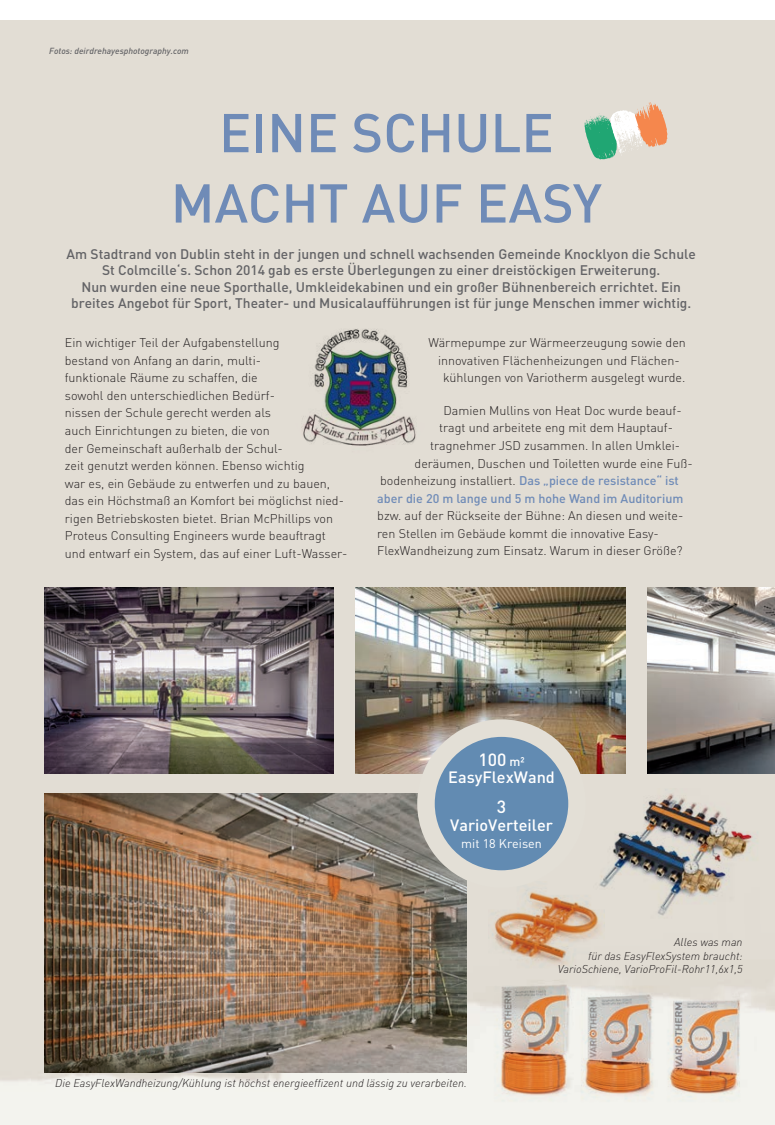
<style>
.page{position:relative;width:775px;height:1125px;background:#fff}
.page>*{position:absolute;margin:0;border:0;box-sizing:border-box;transform-origin:0 0}
.t1{font:500 53.75px/70.2px "DIN Pro";color:#6f8bb7;text-align:center}
.t2{font:500 17.5px "DIN Pro";color:#fff}
.t3{font:500 16.25px "DIN Pro";color:#fff}
.t4{font:500 13.75px/16.4px "DIN Pro";color:#636366;text-align:center}
.t5{font:300 12.5px/17.5px "DIN Pro";color:#231f20}
.t6{font:500 12.5px "DIN Pro";color:#6f8bb7}
.t7{font:12.5px "DIN Pro";color:#fff}
.t8{font:italic 300 11.25px/13.5px "DIN Pro";color:#231f20;text-align:right}
.t9{font:italic 500 8.75px "DIN Pro";color:#636366}
.s1{font-weight:300;color:#231f20}
.s2{font-size:12.5px}
</style>
<div class="page">
<div style="left:0;top:21px;width:774px;height:1103px;background:#e2ddd4"></div>
<div style="left:290px;top:325px;width:141px;height:141px;background:#e2ddd4;border-radius:50%"></div>
<img style="left:294px;top:325px;width:130px;height:129px">
<img style="left:45px;top:587px;width:289px;height:186px">
<img style="left:356px;top:587px;width:269px;height:186px">
<img style="left:646px;top:587px;width:128px;height:186px">
<img style="left:45px;top:794px;width:421px;height:278px">
<img style="left:488px;top:881px;width:115px;height:91px">
<img style="left:480px;top:972px;width:276px;height:141px">
<img style="left:585px;top:788px;width:184px;height:135px">
<div style="left:425px;top:728px;width:151px;height:151px;background:#628bb2;border-radius:50%"></div>
<div style="left:417px;top:719px;width:168px;height:168px;border:18px solid #e3dfd6;border-radius:50%"></div>
<svg style="left:583px;top:102px;width:84px;height:57px;background:#c2c6ac"></svg>
<p class="t9" style="left:49px;top:45px;width:141px">Fotos: deirdrehayesphotography.com</p>
<h1 class="t1" style="left:171px;top:92px;width:432px">EINE SCHULE<br>MACHT AUF EASY</h1>
<p class="t4" style="left:67px;top:244px;width:630px">Am Stadtrand von Dublin steht in der jungen und schnell wachsenden Gemeinde Knocklyon die Schule St Colmcille‘s. Schon 2014 gab es erste Überlegungen zu einer dreistöckigen Erweiterung.<br>Nun wurden eine neue Sporthalle, Umkleidekabinen und ein großer Bühnenbereich errichtet. Ein breites Angebot für Sport, Theater- und Musicalaufführungen ist für junge Menschen immer wichtig.</p>
<p class="t5" style="left:65px;top:333px;width:284px">Ein wichtiger Teil der Aufgabenstellung<br>bestand von Anfang an darin, multi-<br>funktionale Räume zu schaffen, die<br>sowohl den unterschiedlichen Bedürf-<br>nissen der Schule gerecht werden als<br>auch Einrichtungen zu bieten, die von<br>der Gemeinschaft außerhalb der Schul-<br>zeit genutzt werden können. Ebenso wichtig<br>war es, ein Gebäude zu entwerfen und zu bauen, das ein Höchstmaß an Komfort bei möglichst nied&shy;rigen Betriebskosten bietet. Brian McPhillips von Proteus Consulting Engineers wurde beauftragt und entwarf ein System, das auf einer Luft-Wasser-</p>
<p class="t5" style="left:428px;top:333px;width:259px">Wärmepumpe zur Wärmeerzeugung sowie den</p>
<p class="t5" style="left:438px;top:350px;width:243px">innovativen Flächenheizungen und Flächen-</p>
<p class="t5" style="left:443px;top:368px;width:244px">kühlungen von Variotherm ausgelegt wurde.</p>
<p class="t5" style="left:443px;top:400px;width:240px">Damien Mullins von Heat Doc wurde beauf-</p>
<p class="t5" style="left:439px;top:418px;width:235px">tragt und arbeitete eng mit dem Hauptauf-</p>
<p class="t5" style="left:430px;top:435px;width:251px">tragnehmer JSD zusammen. In allen Umklei-</p>
<p class="t5" style="left:414px;top:453px;width:279px">deräumen, Duschen und Toiletten wurde eine Fuß-</p>
<p class="t6" style="left:380px;top:470px;width:300px"><span class="s1">bodenheizung installiert.</span> Das „piece de resistance“ ist</p>
<p class="t6" style="left:377px;top:488px;width:307px">aber die 20 m lange und 5 m hohe Wand im Auditorium</p>
<p class="t5" style="left:377px;top:505px;width:307px">bzw. auf der Rückseite der Bühne: An diesen und weite&shy;ren Stellen im Gebäude kommt die innovative Easy-<br>FlexWandheizung zum Einsatz. Warum in dieser Größe?</p>
<h2 class="t2" style="left:478px;top:745px;width:48px">100 <span class="s2">m2</span></h2>
<h3 class="t3" style="left:448px;top:764px;width:108px">EasyFlexWand</h3>
<h2 class="t2" style="left:496px;top:792px;width:11px">3</h2>
<h3 class="t3" style="left:450px;top:811px;width:104px">VarioVerteiler</h3>
<p class="t7" style="left:461px;top:834px;width:82px">mit 18 Kreisen</p>
<p class="t8" style="left:557px;top:935px;width:186px">Alles was man<br>für das EasyFlexSystem braucht:<br>VarioSchiene, VarioProFil-Rohr11,6x1,5</p>
<p class="t8" style="left:55px;top:1076px;width:413px">Die EasyFlexWandheizung/Kühlung ist höchst energieeffizent und lässig zu verarbeiten.</p>
</div>
